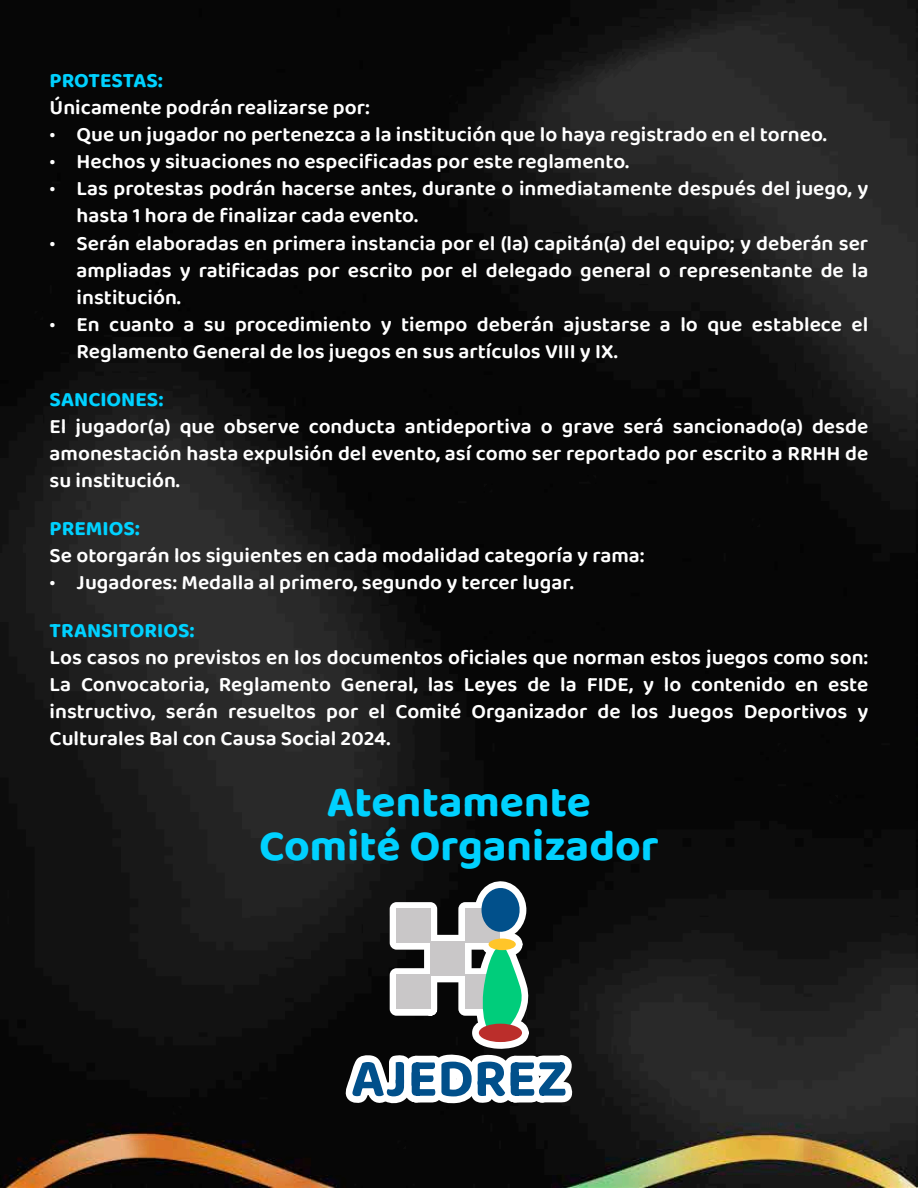
<style>
.page{position:relative;width:918px;height:1188px;background:#fff}
.page>*{position:absolute;margin:0;border:0;box-sizing:border-box;transform-origin:0 0}
.t1{font:700 44.4px/44.4px "Baloo Bhai 2";color:#00d1ff;text-align:center}
.t2{font:600 21px/27px "Baloo Bhai 2";color:#fff;text-align:justify}
.t3{font:700 21px "Baloo Bhai 2";color:#00d1ff}
</style>
<div class="page">
<img style="left:0;top:0;width:918px;height:1188px">
<svg style="left:345px;top:880px;width:229px;height:227px"></svg>
<div style="left:489px;top:939px;width:27px;height:11px;background:#ffc529;border-radius:50%"></div>
<div style="left:479px;top:1024px;width:43px;height:18px;background:#bb2e2b;border-radius:50%"></div>
<p class="t3" style="left:50px;top:68px;width:115px">PROTESTAS:</p>
<p class="t2" style="left:50px;top:95px;width:322px">Únicamente podrán realizarse por:</p>
<p class="t2" style="left:50px;top:122px;width:779px">• Que un jugador no pertenezca a la institución que lo haya registrado en el torneo.</p>
<p class="t2" style="left:50px;top:149px;width:581px">• Hechos y situaciones no especificadas por este reglamento.</p>
<p class="t2" style="left:77px;top:176px;width:793px;text-indent:-27px">• Las protestas podrán hacerse antes, durante o inmediatamente después del juego, y hasta 1 hora de finalizar cada evento.</p>
<p class="t2" style="left:77px;top:230px;width:793px;text-indent:-27px">• Serán elaboradas en primera instancia por el (la) capitán(a) del equipo; y deberán ser ampliadas y ratificadas por escrito por el delegado general o representante de la institución.</p>
<p class="t2" style="left:77px;top:311px;width:793px;text-indent:-27px">• En cuanto a su procedimiento y tiempo deberán ajustarse a lo que establece el<br>Reglamento General de los juegos en sus artículos VIII y IX.</p>
<p class="t3" style="left:50px;top:386px;width:115px">SANCIONES:</p>
<p class="t2" style="left:50px;top:413px;width:820px">El jugador(a) que observe conducta antideportiva o grave será sancionado(a) desde amonestación hasta expulsión del evento, así como ser reportado por escrito a RRHH de su institución.</p>
<p class="t3" style="left:50px;top:515px;width:92px">PREMIOS:</p>
<p class="t2" style="left:50px;top:542px;width:597px">Se otorgarán los siguientes en cada modalidad categoría y rama:</p>
<p class="t2" style="left:50px;top:569px;width:526px">• Jugadores: Medalla al primero, segundo y tercer lugar.</p>
<p class="t3" style="left:50px;top:617px;width:147px">TRANSITORIOS:</p>
<p class="t2" style="left:50px;top:644px;width:820px">Los casos no previstos en los documentos oficiales que norman estos juegos como son:<br>La Convocatoria, Reglamento General, las Leyes de la FIDE, y lo contenido en este instructivo, serán resueltos por el Comité Organizador de los Juegos Deportivos y Culturales Bal con Causa Social 2024.</p>
<h1 class="t1" style="left:259px;top:778px;width:401px">Atentamente<br>Comité Organizador</h1>
</div>
